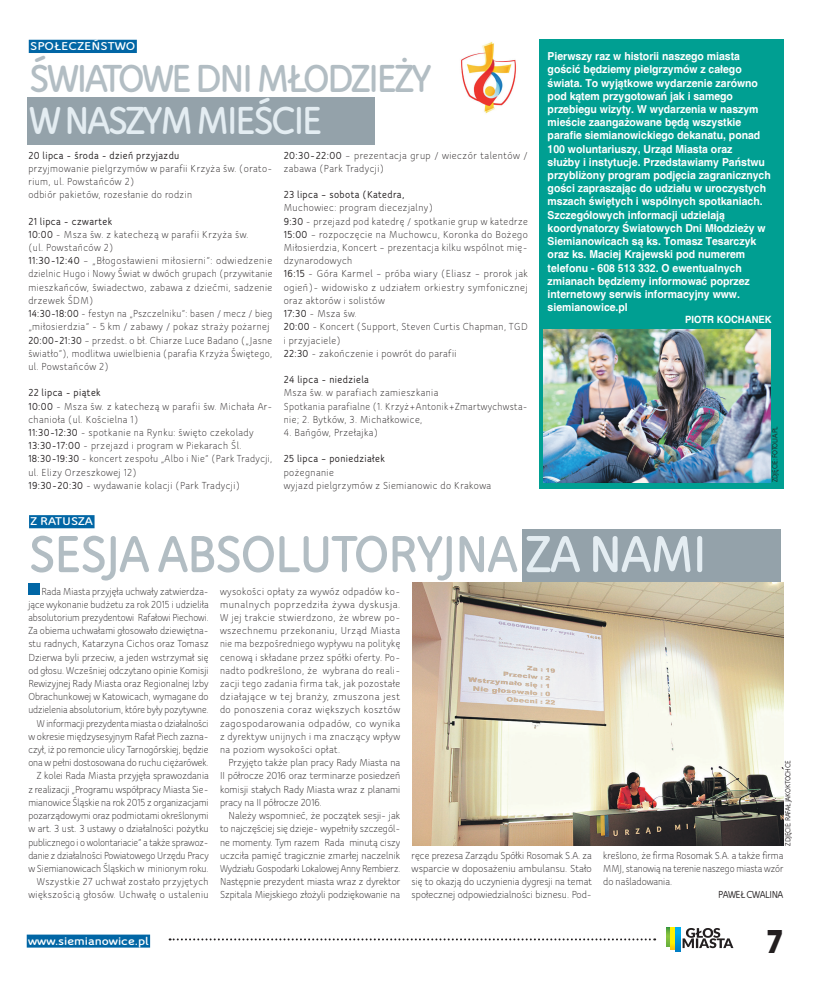
<style>
.page{position:relative;width:820px;height:993px;background:#fff}
.page>*{position:absolute;margin:0;border:0;box-sizing:border-box;transform-origin:0 0}
.t1{font:800 56px "Bloom Speak OT";letter-spacing:-.035em;color:#b2bdc3}
.t2{font:800 42px "Bloom Speak OT";letter-spacing:-.065em;color:#b2bdc3}
.t3{font:800 42px "Bloom Speak OT";letter-spacing:-.065em;color:#e4edf2}
.t4{font:900 35.3px "Myriad Pro";color:#231f20;scale:.83 1}
.t5{font:800 12.2px "Bloom Speak OT";color:#fff;scale:1.2 1}
.t6{font:800 12.1px "Bloom Speak OT";color:#fff;scale:1.2 1}
.t7{font:800 12px "Bloom Speak OT";color:#fff;scale:1.2 1}
.t8{font:11px/13.2px "Bloom Speak OT";letter-spacing:.035em;color:#231f20;scale:.95 1}
.t9{font:11px/13.2px "Bloom Speak OT";color:#231f20;text-align:right;scale:.93 1}
.t10{font:700 11px/13.2px "Helvetica";color:#fff;scale:.95 1}
.t11{font:11px/13.2px "Bloom Speak OT";letter-spacing:.035em;color:#231f20;text-align:justify}
.t12{font:700 11px "Bloom Speak OT";letter-spacing:.04em;color:#231f20;scale:.95 1}
.t13{font:11px/13.2px "Bloom Speak OT";letter-spacing:.035em;color:#231f20;scale:.96 1}
.t14{font:700 11px "Bloom Speak OT";letter-spacing:-.045em;color:#231f20;scale:.95 1}
.t15{font:700 10px "Helvetica";color:#fff;scale:.95 1}
.t16{font:700 8px "Bloom Speak OT";letter-spacing:-.045em;color:#231f20;scale:.95 1}
.s1{font-weight:700}
.s2{color:#e4edf2}
</style>
<div class="page">
<div style="left:522px;top:529px;width:258px;height:52px;background:#94a2aa"></div>
<div style="left:27px;top:934px;width:123px;height:13px;background:#0166a5"></div>
<svg style="left:169px;top:938px;width:486px;height:2px"></svg>
<svg style="left:666px;top:927px;width:4px;height:19px"></svg>
<svg style="left:670px;top:927px;width:5px;height:22px"></svg>
<svg style="left:675px;top:927px;width:4px;height:23px"></svg>
<svg style="left:682px;top:928px;width:51px;height:19px"></svg>
<div style="left:27px;top:97px;width:347px;height:47px;background:#94a2aa"></div>
<div style="left:29px;top:40px;width:108px;height:13px;background:#0166a5"></div>
<div style="left:28px;top:583px;width:12px;height:11px;background:#0166a5"></div>
<img style="left:412px;top:582px;width:371px;height:263px">
<div style="left:29px;top:515px;width:65px;height:13px;background:#0166a5"></div>
<div style="left:539px;top:40px;width:243px;height:448px;background:#009f92"></div>
<img style="left:461px;top:42px;width:55px;height:72px">
<img style="left:543px;top:329px;width:227px;height:153px">
<p class="t5" style="left:30px;top:39px;width:89px">SPOŁECZEŃSTWO</p>
<h2 class="t2" style="left:29px;top:54px;width:404px">ŚWIATOWE DNI MŁODZIEŻY</h2>
<h2 class="t3" style="left:29px;top:96px;width:295px">W NASZYM MIEŚCIE</h2>
<p class="t12" style="left:28px;top:148px;width:160px">20 lipca - środa - dzień przyjazdu</p>
<p class="t8" style="left:28px;top:161px;width:258px">przyjmowanie pielgrzymów w parafii Krzyża św. (orato&shy;rium, ul. Powstańców 2)<br>odbiór pakietów, rozesłanie do rodzin</p>
<p class="t8" style="left:28px;top:214px;width:258px"><span class="s1">21 lipca - czwartek<br>10:00</span> - Msza św. z katechezą w parafii Krzyża św.<br>(ul. Powstańców 2)<br><span class="s1">11:30-12:40</span> – „Błogosławieni miłosierni”: odwiedzenie dzielnic Hugo i Nowy Świat w dwóch grupach (przywitanie mieszkańców, świadectwo, zabawa z dziećmi, sadzenie drzewek ŚDM)<br><span class="s1">14:30-18:00</span> - festyn na „Pszczelniku”: basen / mecz / bieg „miłosierdzia” - 5 km / zabawy / pokaz straży pożarnej <span class="s1">20:00-21:30</span> – przedst. o bł. Chiarze Luce Badano („Jasne światło”), modlitwa uwielbienia (parafia Krzyża Świętego, ul. Powstańców 2)</p>
<p class="t8" style="left:28px;top:386px;width:258px"><span class="s1">22 lipca - piątek<br>10:00</span> - Msza św. z katechezą w parafii św. Michała Ar&shy;chanioła (ul. Kościelna 1)<br><span class="s1">11:30-12:30</span> - spotkanie na Rynku: święto czekolady <span class="s1">13:30-17:00</span> - przejazd i program w Piekarach Śl.<br><span class="s1">18:30-19:30</span> - koncert zespołu „Albo i Nie” (Park Tradycji, ul. Elizy Orzeszkowej 12)<br><span class="s1">19:30-20:30</span> - wydawanie kolacji (Park Tradycji)</p>
<p class="t6" style="left:30px;top:514px;width:54px">Z RATUSZA</p>
<p class="t13" style="left:283px;top:148px;width:255px"><span class="s1">20:30-22:00</span> – prezentacja grup / wieczór talentów / zabawa (Park Tradycji)</p>
<p class="t12" style="left:283px;top:188px;width:129px">23 lipca – sobota (Katedra,</p>
<p class="t8" style="left:283px;top:201px;width:258px">Muchowiec: program diecezjalny)<br><span class="s1">9:30</span> - przejazd pod katedrę / spotkanie grup w katedrze <span class="s1">15:00</span> – rozpoczęcie na Muchowcu, Koronka do Bożego Miłosierdzia, Koncert – prezentacja kilku wspólnot mię&shy;dzynarodowych<br><span class="s1">16:15</span> - Góra Karmel – próba wiary (Eliasz – prorok jak ogień)- widowisko z udziałem orkiestry symfonicznej oraz aktorów i solistów<br><span class="s1">17:30</span> - Msza św.<br><span class="s1">20:00</span> - Koncert (Support, Steven Curtis Chapman, TGD i przyjaciele)<br><span class="s1">22:30</span> - zakończenie i powrót do parafii</p>
<p class="t12" style="left:283px;top:373px;width:91px">24 lipca - niedziela</p>
<p class="t8" style="left:283px;top:386px;width:258px">Msza św. w parafiach zamieszkania<br>Spotkania parafialne (1. Krzyż+Antonik+Zmartwychwsta&shy;nie; 2. Bytków, 3. Michałkowice,</p>
<p class="t8" style="left:283px;top:425px;width:101px">4. Bańgów, Przełajka)</p>
<p class="t12" style="left:283px;top:452px;width:108px">25 lipca – poniedziałek</p>
<p class="t8" style="left:283px;top:465px;width:220px">pożegnanie<br>wyjazd pielgrzymów z Siemianowic do Krakowa</p>
<p class="t10" style="left:547px;top:50px;width:236px">Pierwszy raz w historii naszego miasta gościć będziemy pielgrzymów z całego świata. To wyjątkowe wydarzenie zarówno pod kątem przygotowań jak i samego przebiegu wizyty. W wydarzenia w naszym mieście zaangażowane będą wszystkie parafie siemianowickiego dekanatu, ponad 100 woluntariuszy, Urząd Miasta oraz<br>służby i instytucje. Przedstawiamy Państwu przybliżony program podjęcia zagranicznych gości zapraszając do udziału w uroczystych mszach świętych i wspólnych spotkaniach.<br>Szczegółowych informacji udzielają koordynatorzy Światowych Dni Młodzieży w Siemianowicach są ks. Tomasz Tesarczyk oraz ks. Maciej Krajewski pod numerem telefonu - 608 513 332. O ewentualnych zmianach będziemy informować poprzez internetowy serwis informacyjny www. siemianowice.pl</p>
<p class="t15" style="left:684px;top:313px;width:93px">PIOTR KOCHANEK</p>
<p class="t16" style="left:769px;top:482px;width:60px;rotate:-90deg">ZDJĘCIE: FOTOLIA.PL</p>
<h1 class="t1" style="left:28px;top:520px;width:679px">SESJA ABSOLUTORYJNA <span class="s2">ZA NAMI</span></h1>
<p class="t9" style="left:28px;top:584px;width:195px">Rada Miasta przyjęła uchwały zatwierdza&shy;jące wykonanie budżetu za rok 2015 i udzieliła absolutorium prezydentowi Rafałowi Piechowi.<br>Za obiema uchwałami głosowało dziewiętna&shy;stu radnych, Katarzyna Cichos oraz Tomasz Dzierwa byli przeciw, a jeden wstrzymał się od głosu. Wcześniej odczytano opinie Komisji Rewizyjnej Rady Miasta oraz Regionalnej Izby Obrachunkowej w Katowicach, wymagane do udzielenia absolutorium, które były pozytywne.<br>W informacji prezydenta miasta o działalności w okresie międzysesyjnym Rafał Piech zazna&shy;czył, iż po remoncie ulicy Tarnogórskiej, będzie ona w pełni dostosowana do ruchu ciężarówek.<br>Z kolei Rada Miasta przyjęła sprawozdania<br>z realizacji „Programu współpracy Miasta Sie&shy;mianowice Śląskie na rok 2015 z organizacjami pozarządowymi oraz podmiotami określonymi w art. 3 ust. 3 ustawy o działalności pożytku publicznego i o wolontariacie” a także sprawoz&shy;danie z działalności Powiatowego Urzędu Pracy w Siemianowicach Śląskich w minionym roku.<br>Wszystkie 27 uchwał zostało przyjętych większością głosów. Uchwałę o ustaleniu</p>
<p class="t8" style="left:220px;top:584px;width:191px;text-align:justify">wysokości opłaty za wywóz odpadów ko&shy;munalnych poprzedziła żywa dyskusja.<br>W jej trakcie stwierdzono, że wbrew po&shy;wszechnemu przekonaniu, Urząd Miasta nie ma bezpośredniego wypływu na politykę cenową i składane przez spółki oferty. Po&shy;nadto podkreślono, że wybrana do reali&shy;zacji tego zadania firma tak, jak pozostałe działające w tej branży, zmuszona jest do ponoszenia coraz większych kosztów zagospodarowania odpadów, co wynika z dyrektyw unijnych i ma znaczący wpływ na poziom wysokości opłat.</p>
<p class="t11" style="left:220px;top:755px;width:182px;text-indent:9px">Przyjęto także plan pracy Rady Miasta na II półrocze 2016 oraz terminarze posiedzeń komisji stałych Rady Miasta wraz z planami pracy na II półrocze 2016.</p>
<p class="t11" style="left:220px;top:808px;width:182px;text-indent:9px">Należy wspomnieć, że początek sesji- jak to najczęściej się dzieje- wypełniły szczegól&shy;ne momenty. Tym razem Rada minutą ciszy uczciła pamięć tragicznie zmarłej naczelnik Wydziału Gospodarki Lokalowej Anny Rembierz.<br>Następnie prezydent miasta wraz z dyrektor Szpitala Miejskiego złożyli podziękowanie na</p>
<p class="t16" style="left:783px;top:845px;width:91px;rotate:-90deg">ZDJĘCIE: RAFAŁ JAKOKTOCHCE</p>
<p class="t8" style="left:411px;top:848px;width:191px;text-align:justify">ręce prezesa Zarządu Spółki Rosomak S.A. za wsparcie w doposażeniu ambulansu. Stało się to okazją do uczynienia dygresji na temat społecznej odpowiedzialności biznesu. Pod-</p>
<p class="t8" style="left:603px;top:848px;width:191px;text-align:justify">kreślono, że firma Rosomak S.A. a także firma MMJ, stanowią na terenie naszego miasta wzór do naśladowania.</p>
<p class="t14" style="left:718px;top:888px;width:70px">PAWEŁ CWALINA</p>
<p class="t7" style="left:28px;top:933px;width:102px">www.siemianowice.pl</p>
<h3 class="t4" style="left:766px;top:917px;width:22px">7</h3>
</div>
